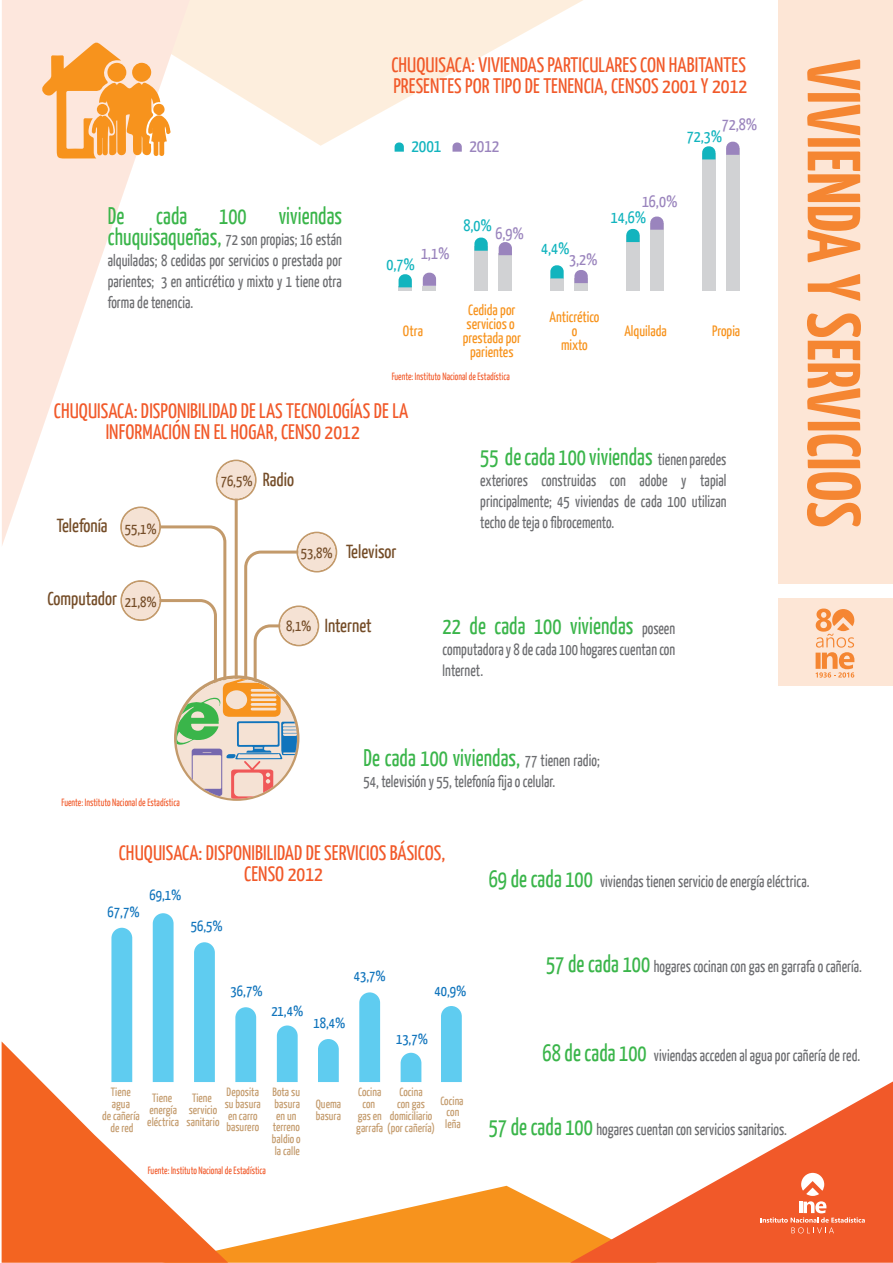
<style>
.page{position:relative;width:893px;height:1263px;background:#fff}
.page>*{position:absolute;margin:0;border:0;box-sizing:border-box;transform-origin:0 0}
.t1{font:700 75px "Yanone Kaffeesatz";letter-spacing:.005em;color:#f58632}
.t2{font:24px "Yanone Kaffeesatz";letter-spacing:.005em;color:#3ab54a;scale:.91 1}
.t3{font:21px/21px "Yanone Kaffeesatz";letter-spacing:.005em;color:#f15929;text-align:center}
.t4{font:18.9px "Yanone Kaffeesatz";color:#744c27}
.t5{font:18px "Yanone Kaffeesatz";color:#12b4be}
.t6{font:18px "Yanone Kaffeesatz";color:#9a84bd}
.t7{font:16.8px "Yanone Kaffeesatz";color:#12b4be}
.t8{font:16.8px "Yanone Kaffeesatz";color:#9a84bd}
.t9{font:16.5px/21px "Yanone Kaffeesatz";letter-spacing:.005em;color:#6c6d70;text-align:justify;scale:.91 1}
.t10{font:15px/14.2px "Yanone Kaffeesatz";color:#f7931d;text-align:center}
.t11{font:15px "Yanone Kaffeesatz";letter-spacing:.005em;color:#1074bc}
.t12{font:15px "Yanone Kaffeesatz";color:#744c27}
.t13{font:12px/11.7px "Yanone Kaffeesatz";letter-spacing:.005em;color:#c39a6b;text-align:center}
.t14{font:10.5px "Yanone Kaffeesatz";letter-spacing:.005em;color:#f15929;scale:.91 1}
.s1{font-size:24px;color:#3ab54a}
.s2{font-size:18.9px}
.s3{font-size:16.5px;color:#6c6d70}
</style>
<div class="page">
<svg style="left:190px;top:0;width:393px;height:146px;fill:#fdeedd"></svg>
<svg style="left:2px;top:0;width:188px;height:545px"></svg>
<svg style="left:228px;top:1186px;width:342px;height:77px"></svg>
<svg style="left:2px;top:1041px;width:226px;height:222px;fill:#f36421"></svg>
<svg style="left:570px;top:1081px;width:323px;height:182px"></svg>
<div style="left:423px;top:286px;width:13px;height:5px;background:#d1d2d4"></div>
<svg style="left:399px;top:287px;width:13px;height:4px"></svg>
<svg style="left:399px;top:274px;width:13px;height:13px"></svg>
<svg style="left:423px;top:273px;width:13px;height:13px"></svg>
<div style="left:474px;top:246px;width:14px;height:45px;background:#d1d2d4"></div>
<svg style="left:474px;top:238px;width:14px;height:13px"></svg>
<div style="left:499px;top:253px;width:13px;height:38px;background:#d1d2d4"></div>
<svg style="left:499px;top:242px;width:13px;height:13px"></svg>
<div style="left:550px;top:278px;width:14px;height:13px;background:#d1d2d4"></div>
<svg style="left:550px;top:265px;width:14px;height:13px"></svg>
<div style="left:574px;top:278px;width:14px;height:13px;background:#d1d2d4"></div>
<svg style="left:574px;top:270px;width:14px;height:13px"></svg>
<div style="left:626px;top:235px;width:14px;height:56px;background:#d1d2d4"></div>
<svg style="left:626px;top:229px;width:14px;height:13px"></svg>
<svg style="left:395px;top:142px;width:9px;height:10px"></svg>
<svg style="left:452px;top:142px;width:10px;height:10px"></svg>
<div style="left:650px;top:223px;width:14px;height:68px;background:#d1d2d4"></div>
<svg style="left:650px;top:217px;width:14px;height:13px"></svg>
<div style="left:726px;top:148px;width:13px;height:143px;background:#d1d2d4"></div>
<svg style="left:726px;top:142px;width:13px;height:13px"></svg>
<div style="left:702px;top:153px;width:13px;height:138px;background:#d1d2d4"></div>
<svg style="left:702px;top:146px;width:13px;height:13px"></svg>
<div style="left:111px;top:928px;width:21px;height:154px;background:#5fccf0"></div>
<div style="left:153px;top:913px;width:21px;height:169px;background:#5fccf0"></div>
<svg style="left:194px;top:942px;width:21px;height:140px;background:#63cdf0"></svg>
<svg style="left:235px;top:1007px;width:21px;height:75px;background:#66cef0"></svg>
<svg style="left:277px;top:1025px;width:21px;height:57px"></svg>
<svg style="left:318px;top:1039px;width:21px;height:43px"></svg>
<svg style="left:441px;top:1006px;width:21px;height:76px;background:#65cdf0"></svg>
<svg style="left:359px;top:992px;width:21px;height:90px;background:#65cef0"></svg>
<svg style="left:401px;top:1053px;width:20px;height:29px"></svg>
<svg style="left:42px;top:42px;width:129px;height:117px;background:#f9bc7a"></svg>
<svg style="left:760px;top:1173px;width:105px;height:60px;background:#f26e44"></svg>
<div style="left:778px;top:0;width:115px;height:584px;background:#fde6d6"></div>
<div style="left:778px;top:598px;width:115px;height:88px;background:#fde6d6"></div>
<svg style="left:816px;top:608px;width:38px;height:70px"></svg>
<hr style="left:235px;top:480px;width:3px;height:222px;background:#c39a6b">
<svg style="left:216px;top:460px;width:41px;height:40px"></svg>
<div style="left:218px;top:461px;width:37px;height:38px;background:#f5e2d4;border-radius:50%"></div>
<svg style="left:120px;top:506px;width:217px;height:295px"></svg>
<div style="left:298px;top:533px;width:37px;height:38px;background:#f5e2d4;border-radius:50%"></div>
<p class="t3" style="left:391px;top:54px;width:357px;text-align:left">CHUQUISACA: VIVIENDAS PARTICULARES CON HABITANTES<br>PRESENTES POR TIPO DE TENENCIA, CENSOS 2001 Y 2012</p>
<h2 class="t2" style="left:108px;top:201px;width:20px">De</h2>
<h2 class="t2" style="left:156px;top:201px;width:36px">cada</h2>
<h2 class="t2" style="left:219px;top:201px;width:32px">100</h2>
<h2 class="t2" style="left:279px;top:201px;width:71px">viviendas</h2>
<p class="t9" style="left:108px;top:228px;width:259px"><span class="s1">chuquisaqueñas,</span> 72 son propias; 16 están alquiladas; 8 cedidas por servicios o prestada por parientes; 3 en anticrético y mixto y 1 tiene otra forma de tenencia.</p>
<p class="t5" style="left:411px;top:135px;width:32px">2001</p>
<p class="t6" style="left:469px;top:135px;width:32px">2012</p>
<p class="t8" style="left:421px;top:243px;width:30px">1,1%</p>
<p class="t7" style="left:386px;top:254px;width:30px">0,7%</p>
<p class="t10" style="left:403px;top:323px;width:22px">Otra</p>
<p class="t7" style="left:464px;top:215px;width:30px">8,0%</p>
<p class="t8" style="left:495px;top:223px;width:30px">6,9%</p>
<p class="t10" style="left:463px;top:302px;width:60px">Cedida por servicios o prestada por parientes</p>
<p class="t14" style="left:392px;top:370px;width:131px">Fuente: Instituto Nacional de Estadística</p>
<p class="t3" style="left:54px;top:399px;width:356px">CHUQUISACA: DISPONIBILIDAD DE LAS TECNOLOGÍAS DE LA<br>INFORMACIÓN EN EL HOGAR, CENSO 2012</p>
<p class="t8" style="left:722px;top:114px;width:37px">72,8%</p>
<p class="t7" style="left:687px;top:125px;width:37px">72,3%</p>
<p class="t7" style="left:541px;top:238px;width:30px">4,4%</p>
<p class="t8" style="left:569px;top:249px;width:30px">3,2%</p>
<p class="t8" style="left:642px;top:191px;width:37px">16,0%</p>
<p class="t7" style="left:611px;top:207px;width:37px">14,6%</p>
<p class="t10" style="left:549px;top:309px;width:51px">Anticrético o<br>mixto</p>
<p class="t10" style="left:624px;top:323px;width:44px">Alquilada</p>
<p class="t10" style="left:712px;top:323px;width:30px">Propia</p>
<p class="t4" style="left:57px;top:513px;width:52px">Telefonía</p>
<p class="t12" style="left:125px;top:519px;width:33px">55,1%</p>
<p class="t4" style="left:47px;top:587px;width:71px">Computador</p>
<p class="t12" style="left:125px;top:592px;width:33px">21,8%</p>
<p class="t14" style="left:62px;top:796px;width:131px">Fuente: Instituto Nacional de Estadística</p>
<p class="t12" style="left:221px;top:472px;width:75px">76,5% <span class="s2">Radio</span></p>
<p class="t12" style="left:301px;top:544px;width:33px">53,8%</p>
<p class="t4" style="left:346px;top:540px;width:52px">Televisor</p>
<p class="t12" style="left:286px;top:617px;width:27px">8,1%</p>
<p class="t4" style="left:325px;top:614px;width:48px">Internet</p>
<h2 class="t2" style="left:480px;top:442px;width:272px">55 de cada 100 viviendas <span class="s3">tienen paredes</span></h2>
<p class="t9" style="left:480px;top:470px;width:272px">exteriores construidas con adobe y tapial principalmente; 45 viviendas de cada 100 utilizan techo de teja o fibrocemento.</p>
<h2 class="t2" style="left:443px;top:611px;width:257px">22 de cada 100 viviendas <span class="s3">poseen</span></h2>
<p class="t9" style="left:443px;top:638px;width:257px">computadora y 8 de cada 100 hogares cuentan con<br>Internet.</p>
<h2 class="t2" style="left:363px;top:742px;width:261px">De cada 100 viviendas, <span class="s3">77 tienen radio;</span></h2>
<p class="t9" style="left:363px;top:770px;width:212px">54, televisión y 55, telefonía fija o celular.</p>
<h1 class="t1" style="left:879px;top:59px;width:470px;rotate:90deg">VIVIENDA Y SERVICIOS</h1>
<p class="t3" style="left:119px;top:841px;width:328px">CHUQUISACA: DISPONIBILIDAD DE SERVICIOS BÁSICOS,<br>CENSO 2012</p>
<p class="t11" style="left:108px;top:902px;width:34px">67,7%</p>
<p class="t11" style="left:149px;top:886px;width:34px">69,1%</p>
<p class="t11" style="left:191px;top:917px;width:34px">56,5%</p>
<p class="t11" style="left:231px;top:981px;width:34px">36,7%</p>
<p class="t11" style="left:271px;top:1001px;width:34px">21,4%</p>
<p class="t11" style="left:354px;top:967px;width:34px">43,7%</p>
<p class="t11" style="left:313px;top:1014px;width:34px">18,4%</p>
<p class="t11" style="left:434px;top:981px;width:34px">40,9%</p>
<p class="t11" style="left:396px;top:1029px;width:34px">13,7%</p>
<p class="t13" style="left:102px;top:1086px;width:39px">Tiene agua<br>de cañería de red</p>
<p class="t13" style="left:147px;top:1092px;width:33px">Tiene energía eléctrica</p>
<p class="t13" style="left:187px;top:1092px;width:34px">Tiene servicio sanitario</p>
<p class="t13" style="left:225px;top:1086px;width:38px;text-align:left">Deposita su basura en carro basurero</p>
<p class="t13" style="left:272px;top:1086px;width:30px">Bota su basura en un terreno baldio o la calle</p>
<p class="t13" style="left:316px;top:1098px;width:27px;text-align:left">Quema basura</p>
<p class="t14" style="left:148px;top:1164px;width:131px">Fuente: Instituto Nacional de Estadística</p>
<p class="t13" style="left:358px;top:1086px;width:25px">Cocina</p>
<p class="t13" style="left:362px;top:1098px;width:14px">con</p>
<p class="t13" style="left:358px;top:1109px;width:26px">gas en</p>
<p class="t13" style="left:356px;top:1121px;width:80px">garrafa (por cañería)</p>
<p class="t13" style="left:390px;top:1086px;width:44px">Cocina<br>con gas domiciliario</p>
<p class="t13" style="left:440px;top:1094px;width:25px">Cocina con leña</p>
<p class="t9" style="left:489px;top:870px;width:354px"><span class="s1">69 de cada 100</span> viviendas tienen servicio de energía eléctrica.</p>
<p class="t9" style="left:546px;top:955px;width:349px"><span class="s1">57 de cada 100</span> hogares cocinan con gas en garrafa o cañería.</p>
<p class="t9" style="left:543px;top:1044px;width:351px"><span class="s1">68 de cada 100</span> viviendas acceden al agua por cañería de red.</p>
<p class="t9" style="left:489px;top:1119px;width:329px"><span class="s1">57 de cada 100</span> hogares cuentan con servicios sanitarios.</p>
</div>
